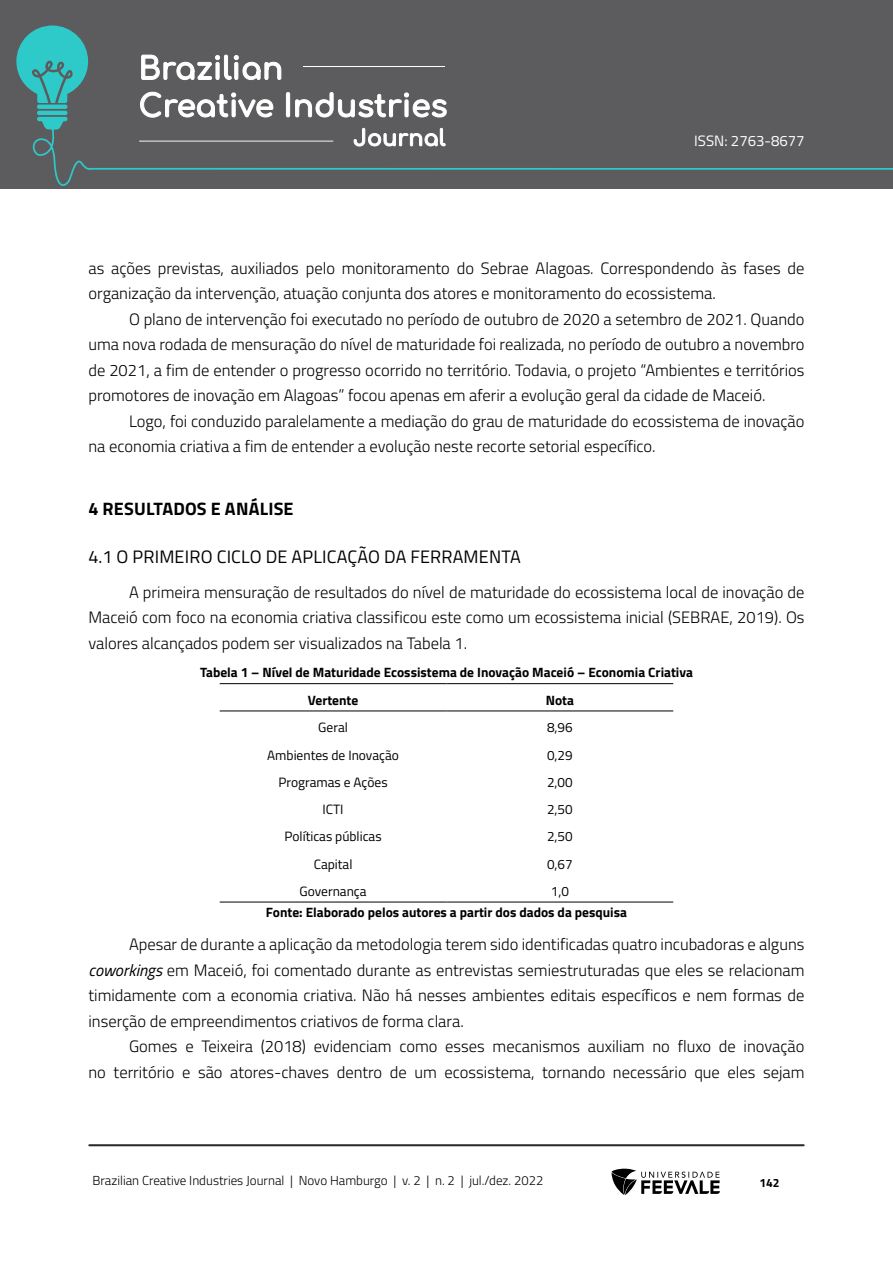
<style>
.page{position:relative;width:893px;height:1263px;background:#fff}
.page>*{position:absolute;margin:0;border:0;box-sizing:border-box;transform-origin:0 0}
.TÍTULO_1_1{font:18px "Titillium Web";letter-spacing:.01em;color:#000}
.TITULO_1{font:700 18px "Titillium Web";letter-spacing:.01em;color:#000}
.Corpo_de_texto{font:300 16.5px/25.5px "Titillium Web";color:#000;text-align:justify}
.t1{font:15px "Titillium Web";color:#fff}
.t2{font:13.5px "Titillium Web";color:#000}
.Legenda_FIGURA{font:700 13.5px "Titillium Web";color:#000}
.fonte_FIGURA{font:700 13.5px "Titillium Web";color:#000}
.t3{font:300 13.05px "Titillium Web";color:#000}
.t4{font:700 12px "Titillium Web";color:#000}
.s1{font-weight:400;font-style:italic}
</style>
<div class="page">
<div style="left:0;top:0;width:893px;height:188px;background:#5c5c5e"></div>
<hr style="left:37px;top:111px;width:30px;height:4px;background:#2ec9c9;border-radius:2px">
<svg style="left:37px;top:117px;width:30px;height:11px"></svg>
<hr style="left:37px;top:105px;width:30px;height:4px;background:#2ec9c9;border-radius:2px">
<svg style="left:16px;top:26px;width:72px;height:77px"></svg>
<svg style="left:32px;top:128px;width:861px;height:58px"></svg>
<hr style="left:89px;top:1144px;width:715px;height:2px;background:#282828">
<svg style="left:611px;top:1169px;width:109px;height:26px"></svg>
<svg style="left:141px;top:54px;width:141px;height:26px"></svg>
<svg style="left:140px;top:91px;width:134px;height:27px"></svg>
<svg style="left:285px;top:92px;width:162px;height:26px"></svg>
<svg style="left:353px;top:127px;width:93px;height:20px"></svg>
<hr style="left:303px;top:66px;width:142px;height:1px;background:#fff">
<hr style="left:139px;top:141px;width:194px;height:1px;background:#fff">
<hr style="left:220px;top:683px;width:226px;height:1px;background:#000">
<hr style="left:446px;top:683px;width:227px;height:1px;background:#000">
<hr style="left:220px;top:710px;width:226px;height:1px;background:#000">
<hr style="left:446px;top:710px;width:227px;height:1px;background:#000">
<hr style="left:220px;top:902px;width:226px;height:1px;background:#000">
<hr style="left:446px;top:902px;width:227px;height:1px;background:#000">
<p class="t1" style="left:694px;top:130px;width:112px">ISSN: 2763-8677</p>
<p class="Corpo_de_texto" style="left:88px;top:254px;width:717px">as ações previstas, auxiliados pelo monitoramento do Sebrae Alagoas. Correspondendo às fases de organização da intervenção, atuação conjunta dos atores e monitoramento do ecossistema.</p>
<p class="Corpo_de_texto" style="left:88px;top:305px;width:717px;text-indent:40px">O plano de intervenção foi executado no período de outubro de 2020 a setembro de 2021. Quando uma nova rodada de mensuração do nível de maturidade foi realizada, no período de outubro a novembro de 2021, a fim de entender o progresso ocorrido no território. Todavia, o projeto “Ambientes e territórios promotores de inovação em Alagoas” focou apenas em aferir a evolução geral da cidade de Maceió.</p>
<p class="Corpo_de_texto" style="left:88px;top:407px;width:717px;text-indent:40px">Logo, foi conduzido paralelamente a mediação do grau de maturidade do ecossistema de inovação na economia criativa a fim de entender a evolução neste recorte setorial específico.</p>
<p class="TITULO_1" style="left:88px;top:495px;width:207px">4 RESULTADOS E ANÁLISE</p>
<p class="TÍTULO_1_1" style="left:88px;top:544px;width:434px">4.1 O PRIMEIRO CICLO DE APLICAÇÃO DA FERRAMENTA</p>
<p class="Corpo_de_texto" style="left:88px;top:578px;width:718px;text-indent:40px">A primeira mensuração de resultados do nível de maturidade do ecossistema local de inovação de Maceió com foco na economia criativa classificou este como um ecossistema inicial (SEBRAE, 2019). Os valores alcançados podem ser visualizados na Tabela 1.</p>
<p class="Legenda_FIGURA" style="left:200px;top:662px;width:494px">Tabela 1 – Nível de Maturidade Ecossistema de Inovação Maceió – Economia Criativa</p>
<p class="Legenda_FIGURA" style="left:308px;top:690px;width:52px">Vertente</p>
<p class="Legenda_FIGURA" style="left:546px;top:690px;width:30px">Nota</p>
<p class="t2" style="left:318px;top:718px;width:31px">Geral</p>
<p class="t2" style="left:547px;top:718px;width:27px">8,96</p>
<p class="t2" style="left:267px;top:745px;width:133px">Ambientes de Inovação</p>
<p class="t2" style="left:547px;top:745px;width:27px">0,29</p>
<p class="t2" style="left:278px;top:772px;width:111px">Programas e Ações</p>
<p class="t2" style="left:547px;top:772px;width:27px">2,00</p>
<p class="t2" style="left:323px;top:799px;width:23px">ICTI</p>
<p class="t2" style="left:547px;top:799px;width:27px">2,50</p>
<p class="t2" style="left:284px;top:827px;width:99px">Políticas públicas</p>
<p class="t2" style="left:547px;top:827px;width:27px">2,50</p>
<p class="t2" style="left:314px;top:854px;width:40px">Capital</p>
<p class="t2" style="left:547px;top:854px;width:27px">0,67</p>
<p class="t2" style="left:300px;top:881px;width:69px">Governança</p>
<p class="t2" style="left:551px;top:881px;width:20px">1,0</p>
<p class="fonte_FIGURA" style="left:266px;top:902px;width:363px">Fonte: Elaborado pelos autores a partir dos dados da pesquisa</p>
<p class="Corpo_de_texto" style="left:88px;top:931px;width:717px;text-indent:40px">Apesar de durante a aplicação da metodologia terem sido identificadas quatro incubadoras e alguns <span class="s1">coworkings</span> em Maceió, foi comentado durante as entrevistas semiestruturadas que eles se relacionam timidamente com a economia criativa. Não há nesses ambientes editais específicos e nem formas de inserção de empreendimentos criativos de forma clara.</p>
<p class="Corpo_de_texto" style="left:88px;top:1033px;width:717px;text-align:right">Gomes e Teixeira (2018) evidenciam como esses mecanismos auxiliam no fluxo de inovação<br>no território e são atores-chaves dentro de um ecossistema, tornando necessário que eles sejam</p>
<p class="t3" style="left:92px;top:1171px;width:452px">Brazilian Creative Industries Journal | Novo Hamburgo | v. 2 | n. 2 | jul./dez. 2022</p>
<p class="t4" style="left:759px;top:1174px;width:22px">142</p>
</div>
